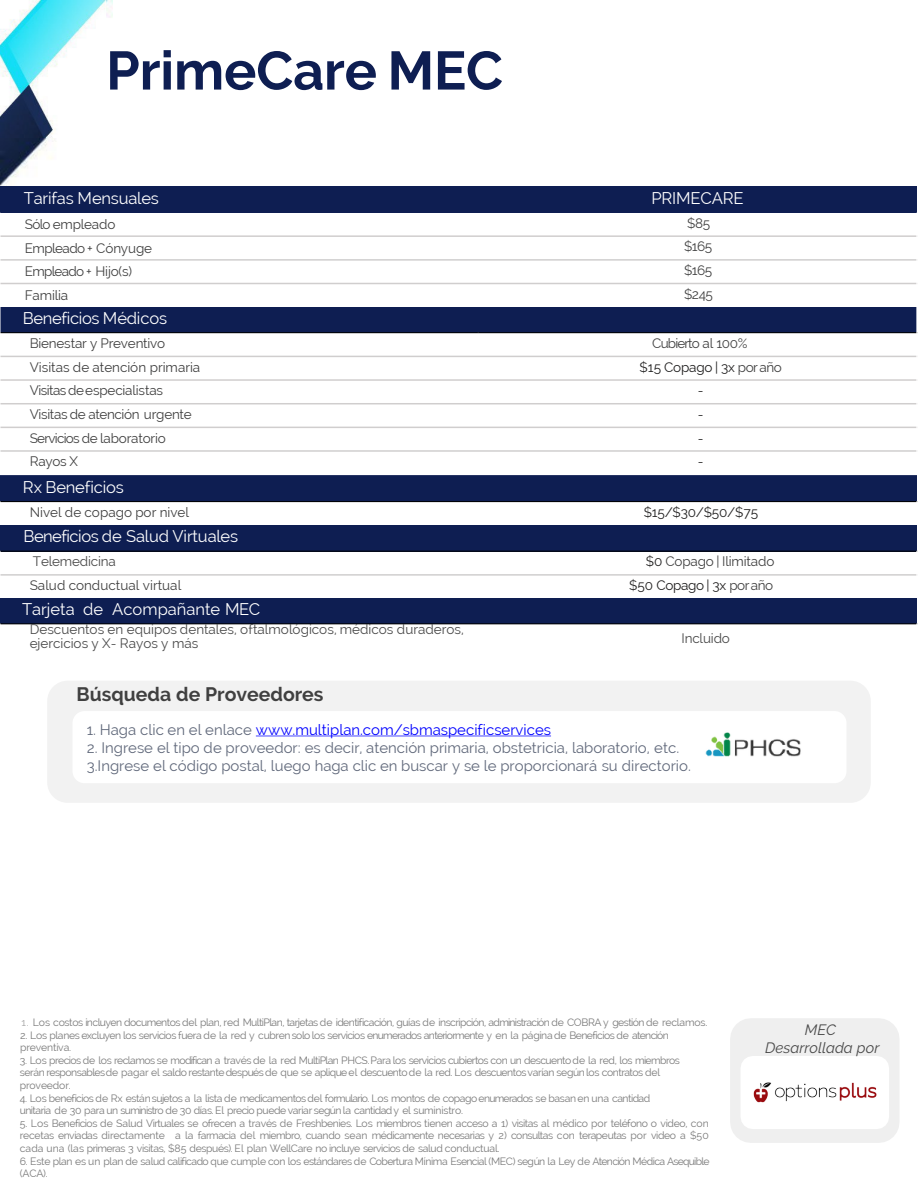
<style>
.page{position:relative;width:918px;height:1188px;background:#fff}
.page>*{position:absolute;margin:0;border:0;box-sizing:border-box;transform-origin:0 0}
.t1{font:700 54px "Raleway";letter-spacing:-.005em;color:#0e1e52}
.t2{font:700 19.5px "Raleway";color:#404040}
.t3{font:16.5px "Raleway";letter-spacing:-.015em;color:#fff}
.t4{font:15px "Raleway";color:#61697b}
.t5{font:15px "Raleway";color:#00f}
.t6{font:italic 15px "Raleway";color:#494949}
.t7{font:13.5px "Raleway";letter-spacing:-.015em;color:#404040}
.t8{font:13.5px/13.5px "Raleway";color:#494949}
.t9{font:13.5px "Raleway";letter-spacing:-.015em;color:#201f1f}
.t10{font:13.5px "Raleway";letter-spacing:-.035em;color:#404040}
.t11{font:13.5px "Raleway";letter-spacing:-.05em;color:#404040}
.t12{font:13.5px "Raleway";letter-spacing:-.065em;color:#404040}
.t13{font:10.5px/12.6px "Raleway";letter-spacing:-.05em;color:#797979}
.s1{color:#404040}
.s2{color:#201f1f}
.s3{color:#61697b}
.s4{color:#a6a6a6}
</style>
<div class="page">
<img style="left:0;top:0;width:112px;height:187px">
<div style="left:0;top:187px;width:478px;height:26px;background:#0e1e52"></div>
<div style="left:478px;top:187px;width:439px;height:26px;background:#0e1e52"></div>
<div style="left:0;top:307px;width:917px;height:26px;background:#0e1e52"></div>
<div style="left:0;top:475px;width:917px;height:27px;background:#0e1e52"></div>
<div style="left:0;top:525px;width:917px;height:26px;background:#0e1e52"></div>
<div style="left:0;top:598px;width:917px;height:26px;background:#0e1e52"></div>
<hr style="left:0;top:235px;width:917px;height:2px;background:#d0cece">
<hr style="left:0;top:259px;width:917px;height:2px;background:#d0cece">
<hr style="left:0;top:283px;width:917px;height:1px;background:#d0cece">
<hr style="left:0;top:332px;width:917px;height:1px;background:#000">
<hr style="left:0;top:356px;width:917px;height:1px;background:#d0cece">
<hr style="left:0;top:379px;width:917px;height:2px;background:#d0cece">
<hr style="left:0;top:403px;width:917px;height:1px;background:#d0cece">
<hr style="left:0;top:427px;width:917px;height:1px;background:#d0cece">
<hr style="left:0;top:450px;width:917px;height:2px;background:#d0cece">
<hr style="left:0;top:501px;width:917px;height:1px;background:#000">
<hr style="left:0;top:551px;width:917px;height:1px;background:#000">
<hr style="left:0;top:574px;width:917px;height:2px;background:#d0cece">
<hr style="left:0;top:623px;width:917px;height:1px;background:#000">
<hr style="left:0;top:213px;width:1px;height:262px;background:#fff">
<hr style="left:0;top:551px;width:1px;height:47px;background:#fff">
<hr style="left:0;top:623px;width:1px;height:33px;background:#fff">
<hr style="left:916px;top:213px;width:1px;height:262px;background:#fff">
<hr style="left:916px;top:551px;width:1px;height:47px;background:#fff">
<hr style="left:916px;top:623px;width:1px;height:33px;background:#fff">
<img style="left:1px;top:1px;width:105px;height:136px">
<svg style="left:730px;top:1018px;width:169px;height:125px"></svg>
<img style="left:749px;top:1081px;width:131px;height:24px">
<div style="left:47px;top:681px;width:824px;height:122px;background:#f2f2f2;border-radius:20px"></div>
<div style="left:73px;top:711px;width:774px;height:72px;background:#fff;border-radius:12px"></div>
<svg style="left:256px;top:736px;width:295px;height:1px"></svg>
<img style="left:705px;top:732px;width:96px;height:25px">
<h2 class="t1" style="left:106px;top:40px;width:398px">PrimeCare MEC</h2>
<p class="t3" style="left:24px;top:188px;width:137px">Tarifas Mensuales</p>
<p class="t3" style="left:651px;top:188px;width:94px">PRIMECARE</p>
<p class="t7" style="left:25px;top:216px;width:92px">Sólo empleado</p>
<p class="t7" style="left:687px;top:215px;width:25px">$85</p>
<p class="t10" style="left:25px;top:240px;width:129px">Empleado + Cónyuge</p>
<p class="t7" style="left:684px;top:239px;width:30px">$165</p>
<p class="t11" style="left:25px;top:264px;width:109px">Empleado + Hijo(s)</p>
<p class="t7" style="left:684px;top:262px;width:30px">$165</p>
<p class="t7" style="left:25px;top:287px;width:45px">Familia</p>
<p class="t7" style="left:684px;top:286px;width:31px">$245</p>
<p class="t3" style="left:23px;top:308px;width:146px">Beneficios Médicos</p>
<p class="t7" style="left:30px;top:335px;width:137px">Bienestar y Preventivo</p>
<p class="t12" style="left:652px;top:335px;width:97px">Cubierto al 100%</p>
<p class="t7" style="left:30px;top:359px;width:172px">Visitas de atención primaria</p>
<p class="t9" style="left:640px;top:359px;width:144px">$15 Copago | 3x <span class="s1">poraño</span></p>
<p class="t7" style="left:30px;top:383px;width:135px">Visitasdeespecialistas</p>
<p class="t9" style="left:698px;top:383px;width:7px">-</p>
<p class="t7" style="left:30px;top:406px;width:164px">Visitas de atención urgente</p>
<p class="t9" style="left:698px;top:406px;width:7px">-</p>
<p class="t7" style="left:30px;top:430px;width:138px">Servicios de laboratorio</p>
<p class="t9" style="left:698px;top:430px;width:7px">-</p>
<p class="t7" style="left:30px;top:454px;width:50px">Rayos X</p>
<p class="t9" style="left:698px;top:454px;width:7px">-</p>
<p class="t3" style="left:23px;top:477px;width:103px">Rx Beneficios</p>
<p class="t7" style="left:30px;top:504px;width:161px">Nivel de copago por nivel</p>
<p class="t9" style="left:644px;top:504px;width:116px">$15/$30/$50/$75</p>
<p class="t3" style="left:24px;top:527px;width:216px">Beneficios de Salud Virtuales</p>
<p class="t8" style="left:33px;top:555px;width:84px">Telemedicina</p>
<p class="t7" style="left:646px;top:554px;width:130px"><span class="s2">$0</span> Copago | Ilimitado</p>
<p class="t7" style="left:30px;top:577px;width:153px">Salud conductual virtual</p>
<p class="t9" style="left:629px;top:577px;width:146px">$50 Copago | 3x <span class="s1">poraño</span></p>
<p class="t3" style="left:22px;top:600px;width:240px">Tarjeta de Acompañante MEC</p>
<p class="t8" style="left:30px;top:623px;width:436px">Descuentos en equipos dentales, oftalmológicos, médicos duraderos, ejercicios y X- Rayos y más</p>
<p class="t8" style="left:682px;top:632px;width:50px">Incluido</p>
<p class="t2" style="left:77px;top:683px;width:249px">Búsqueda de Proveedores</p>
<p class="t5" style="left:87px;top:721px;width:466px"><span class="s3">1. Haga clic en el enlace</span> www.multiplan.com/sbmaspecificservices</p>
<p class="t4" style="left:87px;top:739px;width:594px">2. Ingrese el tipo de proveedor: es decir, atención primaria, obstetricia, laboratorio, etc.</p>
<p class="t4" style="left:87px;top:757px;width:605px">3.Ingrese el código postal, luego haga clic en buscar y se le proporcionará su directorio.</p>
<p class="t13" style="left:22px;top:1016px;width:687px"><span class="s4">1.</span> Los costos incluyen documentos del plan, red MultiPlan, tarjetas de identificación, guías de inscripción, administración de COBRA y gestión de reclamos.</p>
<p class="t13" style="left:20px;top:1029px;width:650px">2. Los planes excluyen los servicios fuera de la red y cubren solo los servicios enumerados anteriormente y en la página de Beneficios de atención preventiva.</p>
<p class="t13" style="left:20px;top:1054px;width:662px">3. Los precios de los reclamos se modifican a través de la red MultiPlan PHCS.Para los servicios cubiertos con un descuento de la red, los miembros serán responsablesde pagar el saldo restante después de que se aplique el descuento de la red. Los descuentosvarían según los contratos del proveedor.</p>
<p class="t13" style="left:20px;top:1092px;width:632px">4. Los beneficios de Rx están sujetos a la lista de medicamentos del formulario. Los montos de copago enumerados se basan en una cantidad unitaria de 30 para un suministro de 30 días. El precio puede variar según la cantidady el suministro.</p>
<p class="t13" style="left:20px;top:1117px;width:690px;text-align:justify">5. Los Beneficios de Salud Virtuales se ofrecen a través de Freshbenies. Los miembros tienen acceso a 1) visitas al médico por teléfono o video, con recetas enviadas directamente a la farmacia del miembro, cuando sean médicamente necesarias y 2) consultas con terapeutas por video a $50 cada una (las primeras 3 visitas, $85 después). El plan WellCare no incluye servicios de salud conductual.</p>
<p class="t13" style="left:20px;top:1155px;width:691px">6. Este plan es un plan de salud calificado que cumple con los estándares de Cobertura Mínima Esencial (MEC) según la Ley de Atención Médica Asequible (ACA).</p>
<p class="t6" style="left:805px;top:1021px;width:33px">MEC</p>
<p class="t6" style="left:765px;top:1039px;width:116px">Desarrollada por</p>
</div>
